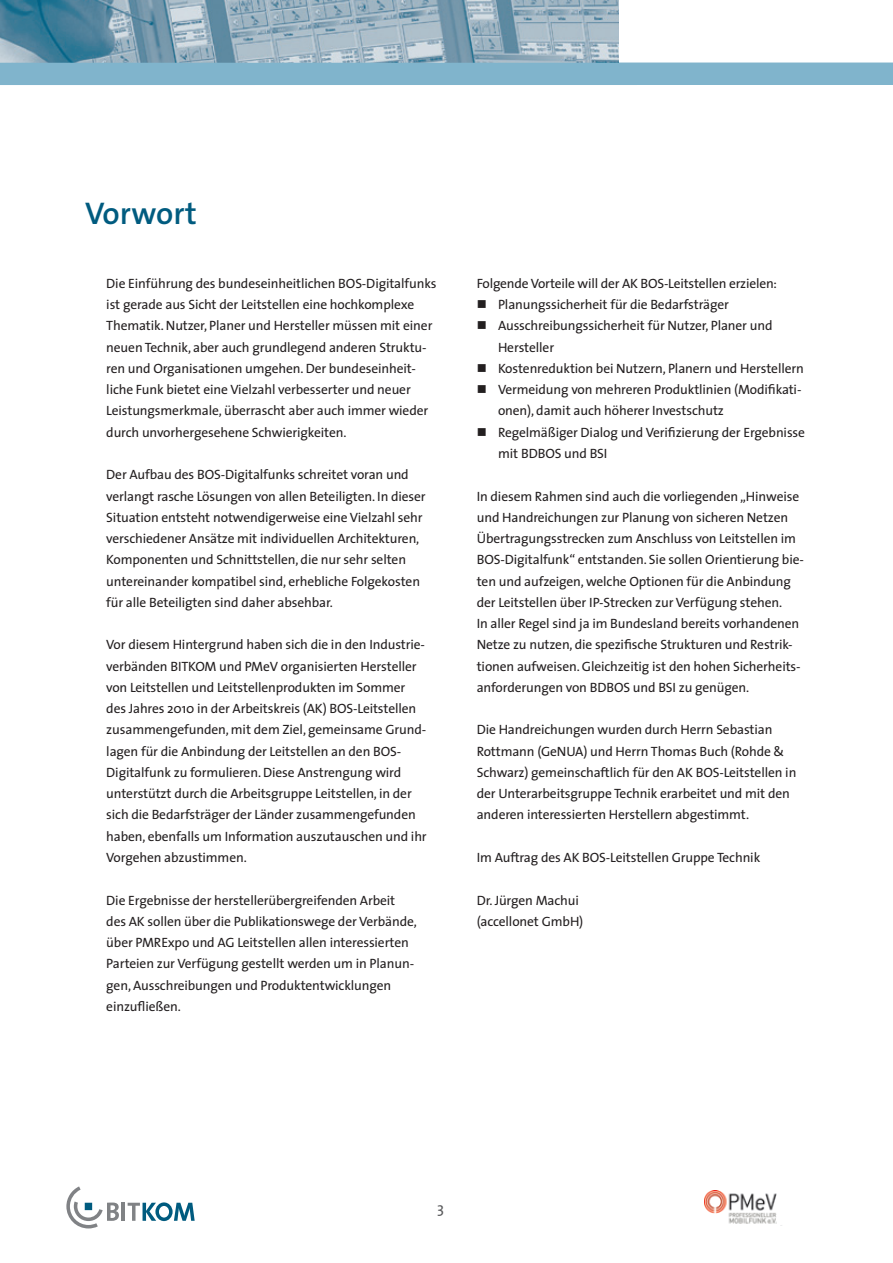
<style>
.page{position:relative;width:893px;height:1263px;background:#fff}
.page>*{position:absolute;margin:0;border:0;box-sizing:border-box;transform-origin:0 0}
.Überschrift_Ebene_1{font:600 31.5px "The Sans";color:#005b7f}
.t1{font:15px "The Sans";color:#57585a}
.Fließtext{font:13.5px/21.3px "The Sans";letter-spacing:-.01em;color:#231f20}
.Aufzählung_Ebene_1_0{font:13.5px/21.3px "The Sans";letter-spacing:-.01em;color:#231f20}
.Aufzählung_Ebene_1{font:13.5px/21.3px "The Sans";letter-spacing:-.01em;color:#231f20}
.Fließtext_0{font:13.5px "The Sans";letter-spacing:-.015em;color:#231f20}
</style>
<div class="page">
<svg style="left:0;top:0;width:618px;height:63px;background:#88a7b8"></svg>
<div style="left:0;top:63px;width:893px;height:22px;background:#80b4cc"></div>
<svg style="left:66px;top:1186px;width:53px;height:42px"></svg>
<hr style="left:121px;top:1203px;width:4px;height:18px;background:#808285">
<div style="left:85px;top:1203px;width:7px;height:7px;background:#005b7f"></div>
<svg style="left:128px;top:1202px;width:67px;height:19px"></svg>
<img style="left:704px;top:1190px;width:73px;height:34px">
<p class="Überschrift_Ebene_1" style="left:85px;top:193px;width:113px">Vorwort</p>
<p class="Fließtext" style="left:106px;top:273px;width:332px">Die Einführung des bundeseinheitlichen BOS-Digitalfunks ist gerade aus Sicht der Leitstellen eine hochkomplexe Thematik. Nutzer, Planer und Hersteller müssen mit einer neuen Technik, aber auch grundlegend anderen Struktu&shy;ren und Organisationen umgehen. Der bundeseinheit&shy;liche Funk bietet eine Vielzahl verbesserter und neuer Leistungsmerkmale, überrascht aber auch immer wieder durch unvorhergesehene Schwierigkeiten.</p>
<p class="Fließtext" style="left:106px;top:464px;width:321px">Der Aufbau des BOS-Digitalfunks schreitet voran und verlangt rasche Lösungen von allen Beteiligten. In dieser Situation entsteht notwendigerweise eine Vielzahl sehr verschiedener Ansätze mit individuellen Architekturen, Komponenten und Schnittstellen, die nur sehr selten untereinander kompatibel sind, erhebliche Folgekosten für alle Beteiligten sind daher absehbar.</p>
<p class="Fließtext" style="left:106px;top:634px;width:322px">Vor diesem Hintergrund haben sich die in den Industrie&shy;verbänden BITKOM und PMeV organisierten Hersteller von Leitstellen und Leitstellenprodukten im Sommer des Jahres 2010 in der Arbeitskreis (AK) BOS-Leitstellen zusammengefunden, mit dem Ziel, gemeinsame Grund&shy;lagen für die Anbindung der Leitstellen an den BOS-Digitalfunk zu formulieren. Diese Anstrengung wird unterstützt durch die Arbeitsgruppe Leitstellen, in der sich die Bedarfsträger der Länder zusammengefunden haben, ebenfalls um Information auszutauschen und ihr Vorgehen abzustimmen.</p>
<p class="Fließtext" style="left:106px;top:889px;width:312px">Die Ergebnisse der herstellerübergreifenden Arbeit des AK sollen über die Publikationswege der Verbände, über PMRExpo und AG Leitstellen allen interessierten Parteien zur Verfügung gestellt werden um in Planun&shy;gen, Ausschreibungen und Produktentwicklungen einzufließen.</p>
<p class="Fließtext_0" style="left:477px;top:275px;width:302px">Folgende Vorteile will der AK BOS-Leitstellen erzielen:</p>
<p class="Aufzählung_Ebene_1_0" style="left:498px;top:294px;width:232px">Planungssicherheit für die Bedarfsträger</p>
<p class="Aufzählung_Ebene_1_0" style="left:498px;top:315px;width:276px">Ausschreibungssicherheit für Nutzer, Planer und<br>Hersteller</p>
<p class="Aufzählung_Ebene_1_0" style="left:498px;top:358px;width:307px">Kostenreduktion bei Nutzern, Planern und Herstellern</p>
<p class="Aufzählung_Ebene_1_0" style="left:498px;top:379px;width:305px">Vermeidung von mehreren Produktlinien (Modifikati&shy;onen), damit auch höherer Investschutz</p>
<p class="Aufzählung_Ebene_1" style="left:498px;top:422px;width:309px">Regelmäßiger Dialog und Verifizierung der Ergebnisse mit BDBOS und BSI</p>
<p class="Fließtext" style="left:477px;top:485px;width:329px">In diesem Rahmen sind auch die vorliegenden „Hinweise und Handreichungen zur Planung von sicheren Netzen Übertragungsstrecken zum Anschluss von Leitstellen im BOS-Digitalfunk“ entstanden. Sie sollen Orientierung bie&shy;ten und aufzeigen, welche Optionen für die Anbindung der Leitstellen über IP-Strecken zur Verfügung stehen.<br>In aller Regel sind ja im Bundesland bereits vorhandenen Netze zu nutzen, die spezifische Strukturen und Restrik&shy;tionen aufweisen. Gleichzeitig ist den hohen Sicherheits&shy;anforderungen von BDBOS und BSI zu genügen.</p>
<p class="Fließtext" style="left:477px;top:719px;width:321px">Die Handreichungen wurden durch Herrn Sebastian Rottmann (GeNUA) und Herrn Thomas Buch (Rohde &amp; Schwarz) gemeinschaftlich für den AK BOS-Leitstellen in der Unterarbeitsgruppe Technik erarbeitet und mit den anderen interessierten Herstellern abgestimmt.</p>
<p class="Fließtext" style="left:477px;top:847px;width:285px">Im Auftrag des AK BOS-Leitstellen Gruppe Technik</p>
<p class="Fließtext" style="left:477px;top:889px;width:108px">Dr. Jürgen Machui (accellonet GmbH)</p>
<p class="t1" style="left:437px;top:1199px;width:8px">3</p>
</div>
